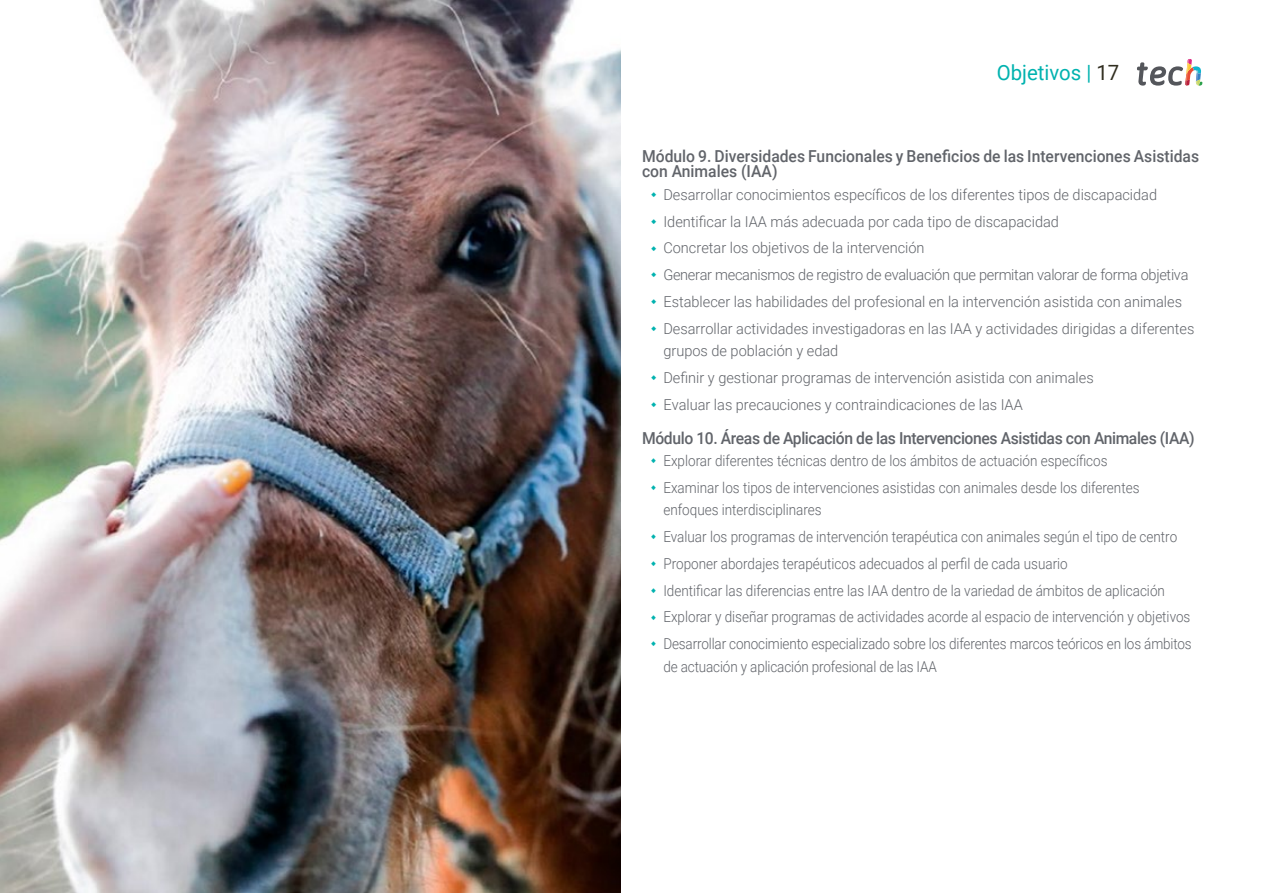
<style>
.page{position:relative;width:1263px;height:893px;background:#fff}
.page>*{position:absolute;margin:0;border:0;box-sizing:border-box;transform-origin:0 0}
.t1{font:21px "Roboto";color:#00b2af}
.t2{font:500 16.5px/15px "Roboto";color:#61646a;scale:.95 1}
.t3{font:500 16.5px "Roboto";letter-spacing:-.025em;color:#61646a;scale:.95 1}
.t4{font:300 15px/26.7px "Roboto";color:#61646a;scale:.9 1}
.t5{font:300 15px/26.7px "Roboto";color:#61646a}
.s1{color:#312e20}
</style>
<div class="page">
<img style="left:0;top:0;width:621px;height:893px">
<svg style="left:1137px;top:59px;width:65px;height:27px"></svg>
<h1 class="t1" style="left:997px;top:57px;width:124px">Objetivos | <span class="s1">17</span></h1>
<p class="t2" style="left:642px;top:148px;width:588px">Módulo 9. Diversidades Funcionales y Beneficios de las Intervenciones Asistidas con Animales (IAA)</p>
<p class="t5" style="left:663px;top:181px;width:533px">Desarrollar conocimientos específicos de los diferentes tipos de discapacidad Identificar la IAA más adecuada por cada tipo de discapacidad<br>Concretar los objetivos de la intervención<br>Generar mecanismos de registro de evaluación que permitan valorar de forma objetiva Establecer las habilidades del profesional en la intervención asistida con animales Desarrollar actividades investigadoras en las IAA y actividades dirigidas a diferentes</p>
<p class="t5" style="left:663px;top:337px;width:432px">grupos de población y edad<br>Definir y gestionar programas de intervención asistida con animales<br>Evaluar las precauciones y contraindicaciones de las IAA</p>
<p class="t3" style="left:642px;top:426px;width:583px">Módulo 10. Áreas de Aplicación de las Intervenciones Asistidas con Animales (IAA)</p>
<p class="t4" style="left:663px;top:447px;width:530px">Explorar diferentes técnicas dentro de los ámbitos de actuación específicos<br>Examinar los tipos de intervenciones asistidas con animales desde los diferentes</p>
<p class="t4" style="left:663px;top:496px;width:588px">enfoques interdisciplinares<br>Evaluar los programas de intervención terapéutica con animales según el tipo de centro Proponer abordajes terapéuticos adecuados al perfil de cada usuario<br>Identificar las diferencias entre las IAA dentro de la variedad de ámbitos de aplicación Explorar y diseñar programas de actividades acorde al espacio de intervención y objetivos Desarrollar conocimiento especializado sobre los diferentes marcos teóricos en los ámbitos</p>
<p class="t4" style="left:663px;top:652px;width:305px">de actuación y aplicación profesional de las IAA</p>
</div>
